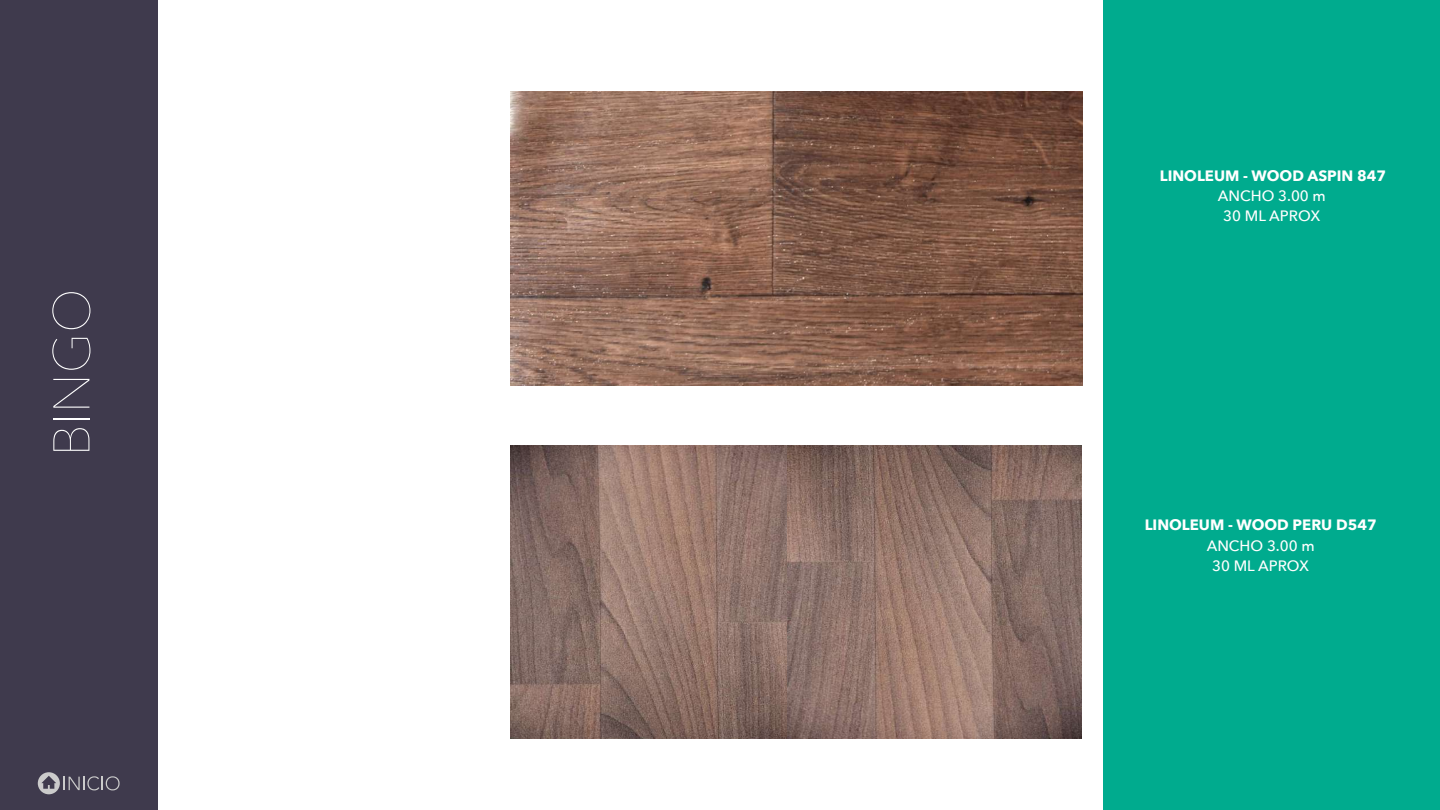
<style>
.page{position:relative;width:1440px;height:810px;background:#fff}
.page>*{position:absolute;margin:0;border:0;box-sizing:border-box;transform-origin:0 0}
.t1{font:200 51px "Avenir Next";color:#fff}
.t2{font:700 15px "Avenir Next";color:#fff}
.t3{font:500 15px/20.2px "Avenir Next";color:#fff;text-align:center}
</style>
<div class="page">
<div style="left:1104px;top:0;width:336px;height:810px;background:#00ab8e"></div>
<div style="left:0;top:0;width:157px;height:810px;background:#3f3a4d"></div>
<svg style="left:38px;top:772px;width:82px;height:22px"></svg>
<img style="left:511px;top:445px;width:276px;height:294px">
<img style="left:787px;top:445px;width:295px;height:294px">
<img style="left:511px;top:92px;width:572px;height:293px">
<h1 class="t1" style="left:38px;top:456px;width:169px;rotate:-90deg">BINGO</h1>
<p class="t2" style="left:1160px;top:166px;width:228px">LINOLEUM - WOOD ASPIN 847</p>
<p class="t3" style="left:1218px;top:186px;width:110px">ANCHO 3.00 m<br>30 ML APROX</p>
<p class="t2" style="left:1145px;top:515px;width:234px">LINOLEUM - WOOD PERU D547</p>
<p class="t3" style="left:1207px;top:536px;width:110px">ANCHO 3.00 m<br>30 ML APROX</p>
</div>
